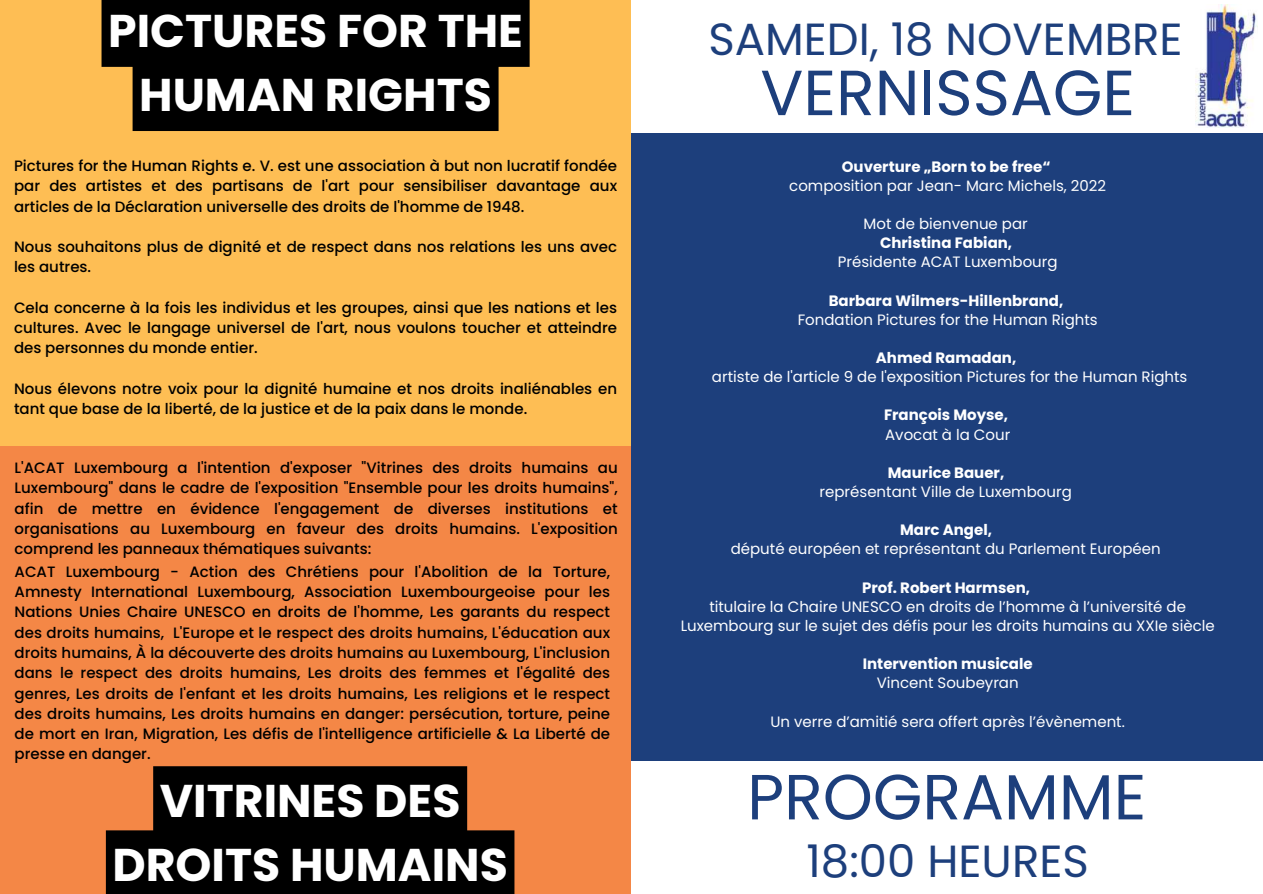
<style>
.page{position:relative;width:1263px;height:894px;background:#fff}
.page>*{position:absolute;margin:0;border:0;box-sizing:border-box;transform-origin:0 0}
.t1{font:63.6px "Poppins";color:#1d3f7c}
.t2{font:700 45.75px/64.1px "Poppins";color:#fff;text-align:center}
.t3{font:45px "Poppins";color:#1d3f7c}
.t4{font:500 15px/20.2px "Poppins";color:#000;text-align:justify}
.t5{font:15px/19px "Poppins";color:#fff;text-align:center}
.t6{font:700 15px "Poppins";color:#fff}
</style>
<div class="page">
<div style="left:0;top:0;width:631px;height:446px;background:#febe54"></div>
<div style="left:0;top:446px;width:631px;height:447px;background:#f48746"></div>
<div style="left:631px;top:0;width:631px;height:893px;background:#1d3f7c"></div>
<div style="left:631px;top:0;width:631px;height:132px;background:#fff"></div>
<svg style="left:102px;top:0;width:428px;height:131px;background:#110d05"></svg>
<svg style="left:106px;top:766px;width:408px;height:127px;background:#190e07"></svg>
<img style="left:1196px;top:4px;width:62px;height:124px">
<div style="left:631px;top:760px;width:631px;height:133px;background:#fff"></div>
<h2 class="t2" style="left:108px;top:-1px;width:416px">PICTURES FOR THE<br>HUMAN RIGHTS</h2>
<p class="t4" style="left:14px;top:156px;width:605px">Pictures for the Human Rights e. V. est une association à but non lucratif fondée par des artistes et des partisans de l'art pour sensibiliser davantage aux articles de la Déclaration universelle des droits de l'homme de 1948.</p>
<p class="t4" style="left:14px;top:237px;width:605px">Nous souhaitons plus de dignité et de respect dans nos relations les uns avec les autres.</p>
<p class="t4" style="left:14px;top:297px;width:605px">Cela concerne à la fois les individus et les groupes, ainsi que les nations et les cultures. Avec le langage universel de l'art, nous voulons toucher et atteindre des personnes du monde entier.</p>
<p class="t4" style="left:14px;top:378px;width:605px">Nous élevons notre voix pour la dignité humaine et nos droits inaliénables en tant que base de la liberté, de la justice et de la paix dans le monde.</p>
<p class="t4" style="left:15px;top:457px;width:605px">L'ACAT Luxembourg a l'intention d'exposer "Vitrines des droits humains au Luxembourg" dans le cadre de l'exposition "Ensemble pour les droits humains", afin de mettre en évidence l'engagement de diverses institutions et organisations au Luxembourg en faveur des droits humains. L'exposition comprend les panneaux thématiques suivants:</p>
<p class="t4" style="left:15px;top:561px;width:597px">ACAT Luxembourg - Action des Chrétiens pour l'Abolition de la Torture, Amnesty International Luxembourg, Association Luxembourgeoise pour les Nations Unies Chaire UNESCO en droits de l'homme, Les garants du respect des droits humains, L'Europe et le respect des droits humains, L'éducation aux droits humains, À la découverte des droits humains au Luxembourg, L'inclusion dans le respect des droits humains, Les droits des femmes et l'égalité des genres, Les droits de l'enfant et les droits humains, Les religions et le respect des droits humains, Les droits humains en danger: persécution, torture, peine de mort en Iran, Migration, Les défis de l'intelligence artificielle &amp; La Liberté de presse en danger.</p>
<h2 class="t2" style="left:112px;top:768px;width:397px">VITRINES DES<br>DROITS HUMAINS</h2>
<h3 class="t3" style="left:708px;top:13px;width:476px">SAMEDI, 18 NOVEMBRE</h3>
<h1 class="t1" style="left:760px;top:56px;width:376px">VERNISSAGE</h1>
<p class="t6" style="left:842px;top:158px;width:210px">Ouverture „Born to be free“</p>
<p class="t5" style="left:789px;top:176px;width:318px">composition par Jean- Marc Michels, 2022</p>
<p class="t5" style="left:864px;top:214px;width:166px">Mot de bienvenue par</p>
<p class="t6" style="left:880px;top:234px;width:134px">Christina Fabian,</p>
<p class="t5" style="left:838px;top:252px;width:221px">Présidente ACAT Luxembourg</p>
<p class="t6" style="left:829px;top:291px;width:236px">Barbara Wilmers-Hillenbrand,</p>
<p class="t5" style="left:798px;top:310px;width:301px">Fondation Pictures for the Human Rights</p>
<p class="t6" style="left:876px;top:349px;width:142px">Ahmed Ramadan,</p>
<p class="t5" style="left:712px;top:367px;width:477px">artiste de l'article 9 de l'exposition Pictures for the Human Rights</p>
<p class="t6" style="left:884px;top:406px;width:126px">François Moyse,</p>
<p class="t5" style="left:885px;top:425px;width:127px">Avocat à la Cour</p>
<p class="t6" style="left:888px;top:464px;width:118px">Maurice Bauer,</p>
<p class="t5" style="left:820px;top:482px;width:254px">représentant Ville de Luxembourg</p>
<p class="t6" style="left:900px;top:521px;width:93px">Marc Angel,</p>
<p class="t5" style="left:731px;top:539px;width:431px">député européen et représentant du Parlement Européen</p>
<p class="t6" style="left:862px;top:578px;width:169px">Prof. Robert Harmsen,</p>
<p class="t5" style="left:681px;top:597px;width:536px">titulaire la Chaire UNESCO en droits de l’homme à l’université de<br>Luxembourg sur le sujet des défis pour les droits humains au XXIe siècle</p>
<p class="t6" style="left:863px;top:655px;width:171px">Intervention musicale</p>
<p class="t5" style="left:877px;top:673px;width:144px">Vincent Soubeyran</p>
<p class="t5" style="left:770px;top:711px;width:356px">Un verre d’amitié sera offert après l’évènement.</p>
<h1 class="t1" style="left:747px;top:760px;width:401px">PROGRAMME</h1>
<h3 class="t3" style="left:807px;top:835px;width:284px">18:00 HEURES</h3>
</div>
